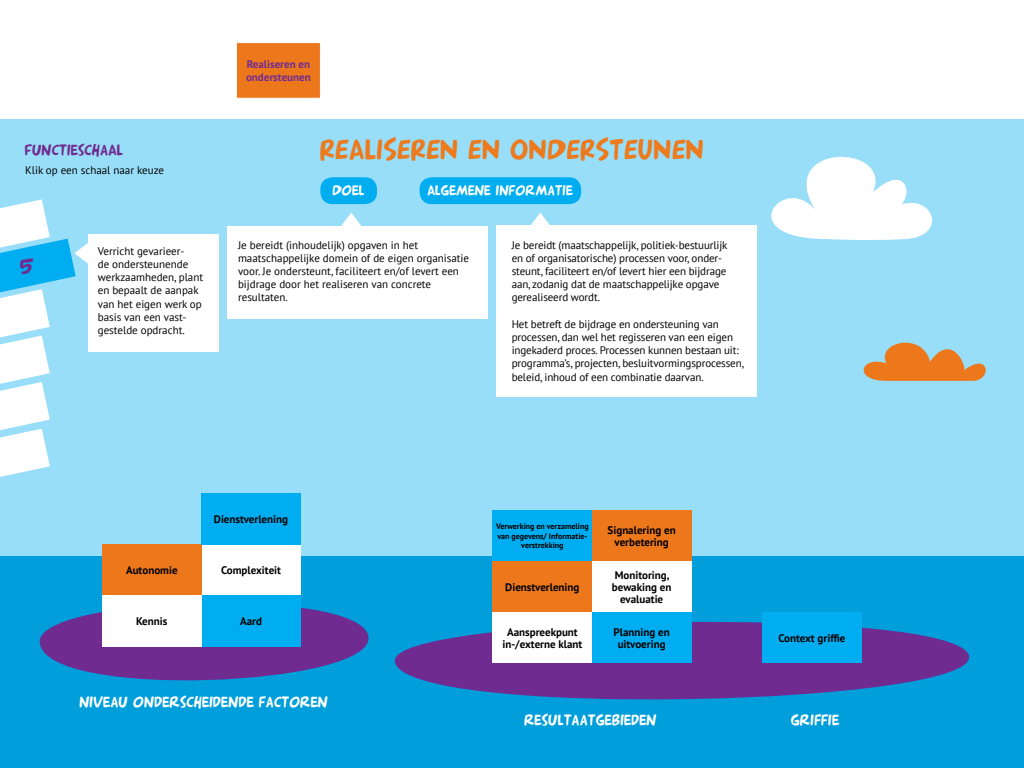
<style>
.page{position:relative;width:1024px;height:768px;background:#fff}
.page>*{position:absolute;margin:0;border:0;box-sizing:border-box;transform-origin:0 0}
.t1{font:28px "Arnold 21";color:#ed7a1c}
.t2{font:22px "Arnold 21";color:#702c91}
.t3{font:15px "Arnold 21";color:#fff}
.t4{font:15px "Arnold 21";color:#702c91}
.t5{font:14px "Arnold 21";color:#fff}
.t6{font:11px/13.2px "PT Sans";letter-spacing:-.01em;color:#000}
.t7{font:700 11px/12px "PT Sans";color:#000;text-align:center}
.t8{font:700 11px/13.2px "PT Sans";color:#702c91}
.t9{font:700 8px/9.6px "PT Sans";color:#000;text-align:center}
</style>
<div class="page">
<div style="left:0;top:119px;width:1024px;height:649px;background:#99def9"></div>
<div style="left:0;top:557px;width:1024px;height:211px;background:#009edb"></div>
<svg style="left:771px;top:156px;width:161px;height:84px"></svg>
<svg style="left:863px;top:342px;width:123px;height:39px"></svg>
<svg style="left:0;top:199px;width:88px;height:278px"></svg>
<div style="left:88px;top:234px;width:131px;height:118px;background:#fff"></div>
<div style="left:236px;top:42px;width:85px;height:57px;background:#ed781c;border:1px solid #fff"></div>
<div style="left:320px;top:177px;width:57px;height:27px;background:#00adf0;border-radius:12px"></div>
<svg style="left:394px;top:605px;width:576px;height:95px;fill:#702b91"></svg>
<div style="left:493px;top:510px;width:99px;height:51px;background:#00adf0"></div>
<div style="left:592px;top:561px;width:99px;height:51px;background:#fff"></div>
<div style="left:201px;top:544px;width:100px;height:51px;background:#fff"></div>
<div style="left:493px;top:561px;width:99px;height:51px;background:#ed781c"></div>
<div style="left:592px;top:510px;width:99px;height:51px;background:#ed781c"></div>
<svg style="left:39px;top:586px;width:330px;height:95px;fill:#702b91"></svg>
<div style="left:201px;top:595px;width:100px;height:51px;background:#00adf0"></div>
<div style="left:592px;top:612px;width:99px;height:51px;background:#00adf0"></div>
<div style="left:493px;top:612px;width:99px;height:51px;background:#fff"></div>
<div style="left:102px;top:544px;width:99px;height:51px;background:#ed781c"></div>
<div style="left:102px;top:595px;width:99px;height:51px;background:#fff"></div>
<div style="left:762px;top:612px;width:99px;height:51px;background:#00adf0"></div>
<div style="left:420px;top:177px;width:161px;height:27px;background:#00adf0;border-radius:12px"></div>
<div style="left:201px;top:493px;width:100px;height:51px;background:#00adf0"></div>
<div style="left:227px;top:226px;width:260px;height:92px;background:#fff"></div>
<svg style="left:341px;top:213px;width:21px;height:13px"></svg>
<div style="left:496px;top:225px;width:261px;height:172px;background:#fff"></div>
<svg style="left:531px;top:213px;width:19px;height:12px"></svg>
<p class="t8" style="left:246px;top:57px;width:66px">Realiseren en ondersteunen</p>
<p class="t4" style="left:25px;top:141px;width:100px">FUNCTIESCHAAL</p>
<p class="t1" style="left:320px;top:132px;width:386px">REALISEREN EN ONDERSTEUNEN</p>
<p class="t6" style="left:25px;top:163px;width:140px">Klik op een schaal naar keuze</p>
<p class="t2" style="left:20px;top:253px;width:16px">5</p>
<p class="t6" style="left:98px;top:244px;width:107px">Verricht gevarieer-<br>de ondersteunende werkzaamheden, plant en bepaalt de aanpak van het eigen werk op basis van een vast&shy;gestelde opdracht.</p>
<p class="t5" style="left:333px;top:181px;width:34px">DOEL</p>
<p class="t5" style="left:428px;top:182px;width:147px">ALGEMENE INFORMATIE</p>
<p class="t6" style="left:238px;top:238px;width:233px">Je bereidt (inhoudelijk) opgaven in het maatschappelijke domein of de eigen organisatie voor. Je ondersteunt, faciliteert en/of levert een bijdrage door het realiseren van concrete resultaten.</p>
<p class="t6" style="left:512px;top:238px;width:217px">Je bereidt (maatschappelijk, politiek-bestuurlijk en of organisatorische) processen voor, onder&shy;steunt, faciliteert en/of levert hier een bijdrage aan, zodanig dat de maatschappelijke opgave gerealiseerd wordt.</p>
<p class="t6" style="left:512px;top:317px;width:234px">Het betreft de bijdrage en ondersteuning van processen, dan wel het regisseren van een eigen ingekaderd proces. Processen kunnen bestaan uit: programma’s, projecten, besluitvormingsprocessen, beleid, inhoud of een combinatie daarvan.</p>
<p class="t7" style="left:214px;top:513px;width:76px">Dienstverlening</p>
<p class="t7" style="left:126px;top:564px;width:53px">Autonomie</p>
<p class="t7" style="left:221px;top:564px;width:61px">Complexiteit</p>
<p class="t7" style="left:136px;top:615px;width:33px">Kennis</p>
<p class="t7" style="left:240px;top:615px;width:23px">Aard</p>
<p class="t3" style="left:80px;top:692px;width:250px">NIVEAU ONDERSCHEIDENDE FACTOREN</p>
<p class="t9" style="left:496px;top:521px;width:94px">Verwerking en verzameling van gegevens/ Informatie&shy;verstrekking</p>
<p class="t7" style="left:505px;top:581px;width:76px">Dienstverlening</p>
<p class="t7" style="left:502px;top:626px;width:82px">Aanspreekpunt in-/externe klant</p>
<p class="t7" style="left:608px;top:524px;width:70px">Signalering en</p>
<p class="t7" style="left:614px;top:536px;width:56px">verbetering</p>
<p class="t7" style="left:615px;top:569px;width:56px">Monitoring,</p>
<p class="t7" style="left:612px;top:581px;width:61px">bewaking en</p>
<p class="t7" style="left:620px;top:593px;width:45px">evaluatie</p>
<p class="t7" style="left:613px;top:626px;width:58px">Planning en</p>
<p class="t7" style="left:618px;top:638px;width:49px">uitvoering</p>
<p class="t7" style="left:778px;top:632px;width:69px">Context griffie</p>
<p class="t3" style="left:524px;top:710px;width:134px">RESULTAATGEBIEDEN</p>
<p class="t3" style="left:791px;top:710px;width:50px">GRIFFIE</p>
</div>
